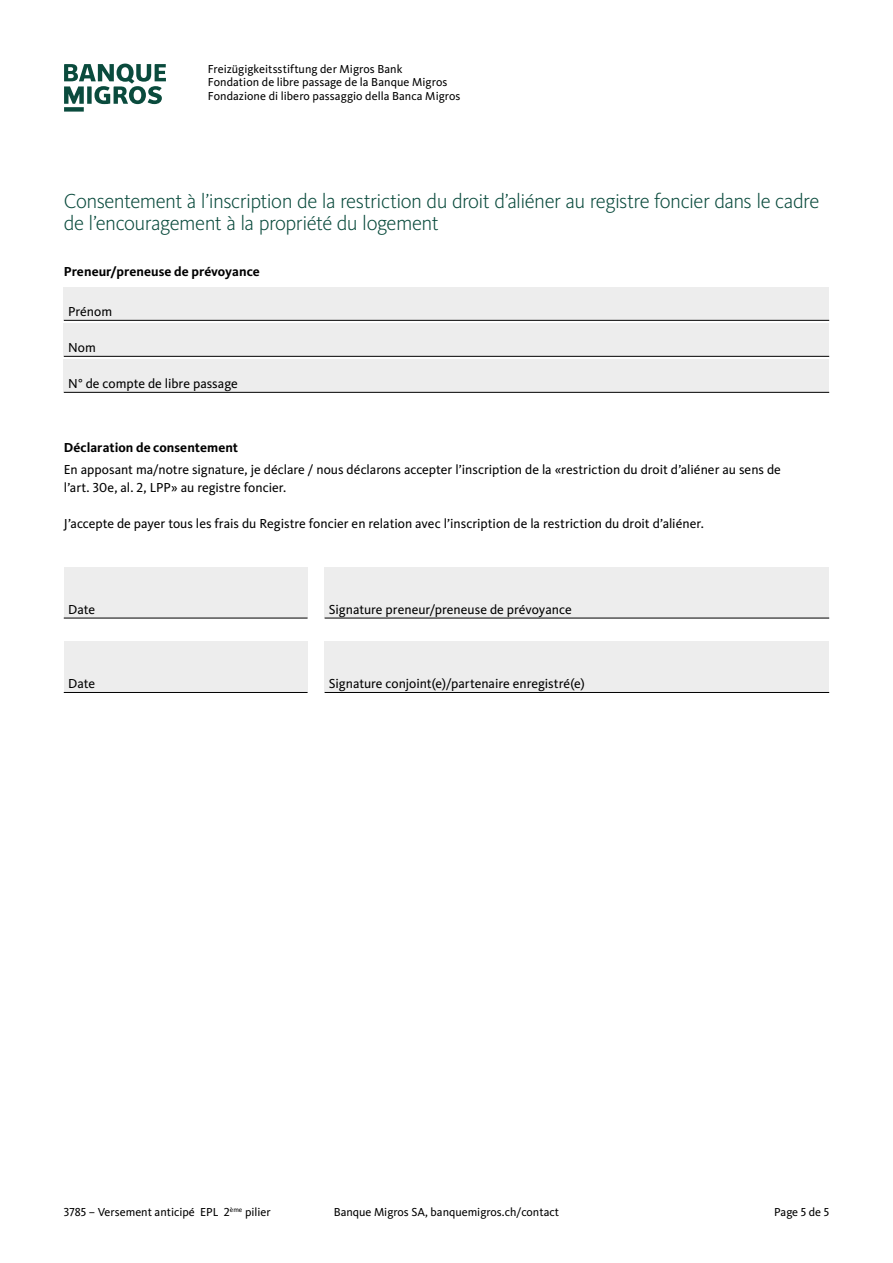
<style>
.page{position:relative;width:893px;height:1263px;background:#fff}
.page>*{position:absolute;margin:0;border:0;box-sizing:border-box;transform-origin:0 0}
.t1{font:300 21px/22.5px "Migrosbank Kievit";letter-spacing:-.03em;color:#0a4b3d}
.t2{font:13.5px/18px "Migrosbank Kievit";color:#000}
.t3{font:700 13.5px "Migrosbank Kievit";letter-spacing:.005em;color:#000}
.t4{font:12px/13.5px "Migrosbank Kievit";color:#000}
</style>
<div class="page">
<div style="left:64px;top:288px;width:765px;height:32px;background:#ededed"></div>
<hr style="left:64px;top:320px;width:765px;height:1px;background:#000">
<div style="left:64px;top:324px;width:765px;height:32px;background:#ededed"></div>
<hr style="left:64px;top:356px;width:765px;height:1px;background:#000">
<div style="left:64px;top:360px;width:765px;height:32px;background:#ededed"></div>
<hr style="left:64px;top:392px;width:765px;height:1px;background:#000">
<div style="left:64px;top:567px;width:244px;height:51px;background:#ededed"></div>
<hr style="left:64px;top:618px;width:244px;height:1px;background:#000">
<div style="left:325px;top:567px;width:504px;height:51px;background:#ededed"></div>
<hr style="left:325px;top:618px;width:504px;height:1px;background:#000">
<div style="left:64px;top:642px;width:244px;height:50px;background:#ededed"></div>
<hr style="left:64px;top:692px;width:244px;height:1px;background:#000">
<div style="left:325px;top:642px;width:504px;height:50px;background:#ededed"></div>
<hr style="left:325px;top:692px;width:504px;height:1px;background:#000">
<svg style="left:64px;top:64px;width:102px;height:48px"></svg>
<p class="t4" style="left:208px;top:62px;width:254px">Freizügigkeitsstiftung der Migros Bank<br>Fondation de libre passage de la Banque Migros<br>Fondazione di libero passaggio della Banca Migros</p>
<h1 class="t1" style="left:64px;top:189px;width:757px">Consentement à l’inscription de la restriction du droit d’aliéner au registre foncier dans le cadre de l’encouragement à la propriété du logement</h1>
<p class="t3" style="left:64px;top:264px;width:198px">Preneur/preneuse de prévoyance</p>
<p class="t2" style="left:68px;top:302px;width:46px">Prénom</p>
<p class="t2" style="left:68px;top:338px;width:29px">Nom</p>
<p class="t2" style="left:68px;top:374px;width:171px">N° de compte de libre passage</p>
<p class="t3" style="left:64px;top:439px;width:176px">Déclaration de consentement</p>
<p class="t2" style="left:64px;top:461px;width:719px">En apposant ma/notre signature, je déclare / nous déclarons accepter l’inscription de la «restriction du droit d’aliéner au sens de l’art. 30e, al. 2, LPP» au registre foncier.</p>
<p class="t2" style="left:64px;top:515px;width:641px">J’accepte de payer tous les frais du Registre foncier en relation avec l’inscription de la restriction du droit d’aliéner.</p>
<p class="t2" style="left:68px;top:600px;width:29px">Date</p>
<p class="t2" style="left:329px;top:600px;width:244px">Signature preneur/preneuse de prévoyance</p>
<p class="t2" style="left:68px;top:674px;width:29px">Date</p>
<p class="t2" style="left:329px;top:674px;width:257px">Signature conjoint(e)/partenaire enregistré(e)</p>
<p class="t4" style="left:64px;top:1205px;width:208px">3785 – Versement anticipé EPL 2<sup>ème</sup> pilier</p>
<p class="t4" style="left:334px;top:1205px;width:227px">Banque Migros SA, banquemigros.ch/contact</p>
<p class="t4" style="left:774px;top:1205px;width:57px">Page 5 de 5</p>
</div>
